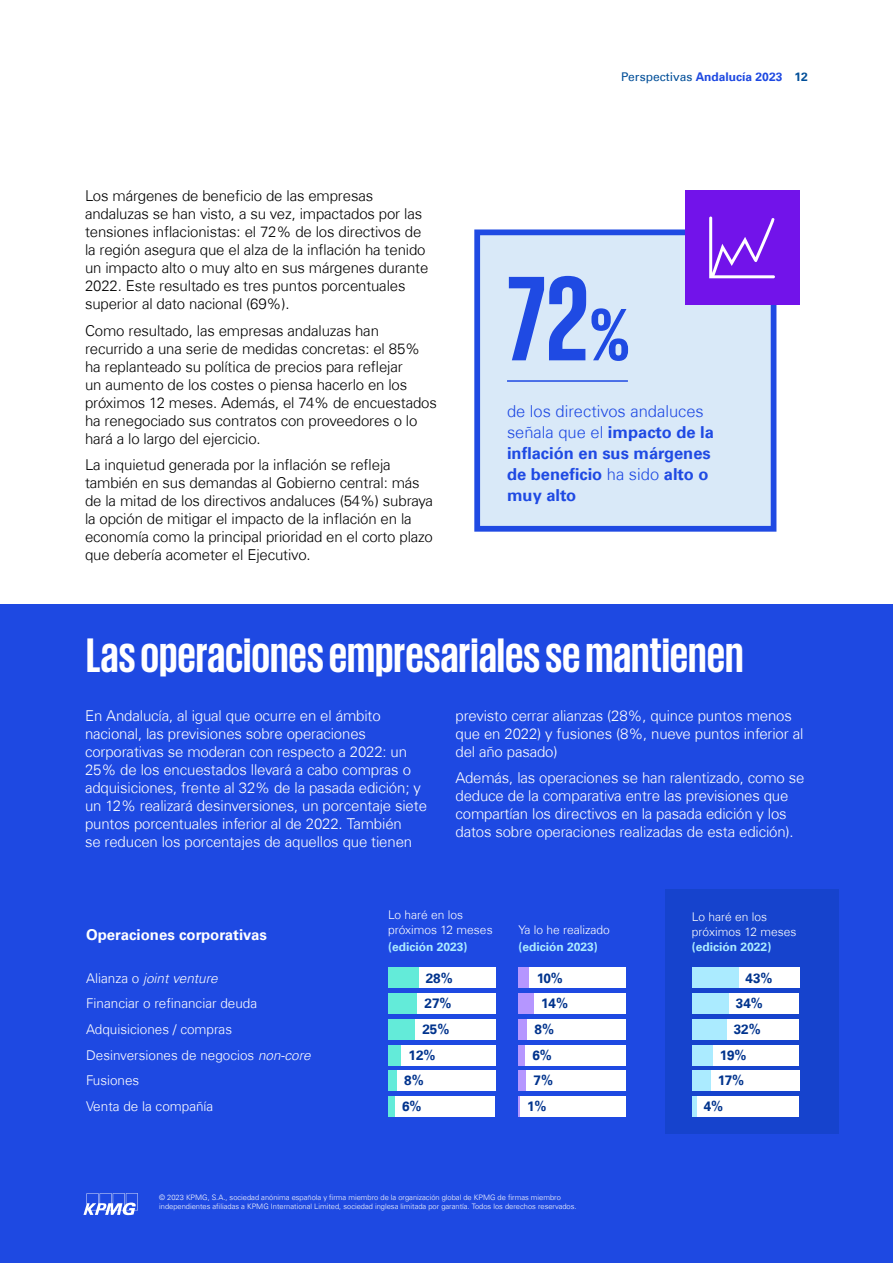
<style>
.page{position:relative;width:893px;height:1263px;background:#fff}
.page>*{position:absolute;margin:0;border:0;box-sizing:border-box;transform-origin:0 0}
.t1{font:700 123px "KPMG";color:#1f4ae3}
.t2{font:700 49.5px "KPMG";color:#fff}
.t3{font:700 16.5px/21px "Universfor KPMG";color:#1f4ae3}
.t4{font:300 15px/18px "Universfor KPMG";letter-spacing:-.01em;color:#000}
.t5{font:300 15px/18px "Universfor KPMG";letter-spacing:-.01em;color:#fff}
.t6{font:700 15px "Universfor KPMG";color:#fff}
.t7{font:300 13.5px/25.8px "Universfor KPMG";color:#fff}
.t8{font:700 13.5px "Universfor KPMG";color:#00338d}
.t9{font:italic 300 13.5px "Universfor KPMG";color:#fff}
.t10{font:300 12px/15px "Universfor KPMG";color:#fff}
.t11{font:700 12px "Universfor KPMG";color:#abebff}
.t12{font:700 12px "Universfor KPMG";color:#1e49e2}
.t13{font:300 7.5px/9px "Universfor KPMG";color:#fff}
.s1{font-weight:400;color:#004e98}
.s2{color:#004e98}
.s3{font-size:75.75px}
.s4{font-weight:300}
.s5{font-style:normal}
.s6{font-style:italic}
</style>
<div class="page">
<div style="left:0;top:604px;width:893px;height:659px;background:#1e49e2"></div>
<div style="left:665px;top:889px;width:173px;height:244px;background:#1643cd"></div>
<svg style="left:83px;top:1193px;width:55px;height:22px"></svg>
<div style="left:474px;top:229px;width:302px;height:303px;background:#d9e9f8;border:6px solid #1f4ae3"></div>
<div style="left:685px;top:190px;width:114px;height:114px;background:#7213ea"></div>
<hr style="left:507px;top:380px;width:121px;height:2px;background:#1f4ae3">
<svg style="left:709px;top:217px;width:66px;height:61px"></svg>
<div style="left:417px;top:993px;width:78px;height:20px;background:#fff"></div>
<div style="left:397px;top:1070px;width:98px;height:21px;background:#fff"></div>
<div style="left:415px;top:1019px;width:80px;height:20px;background:#fff"></div>
<div style="left:395px;top:1096px;width:100px;height:20px;background:#fff"></div>
<div style="left:401px;top:1045px;width:94px;height:20px;background:#fff"></div>
<div style="left:418px;top:968px;width:77px;height:20px;background:#fff"></div>
<div style="left:388px;top:993px;width:29px;height:20px;background:#63ebd9"></div>
<div style="left:388px;top:1070px;width:9px;height:21px;background:#63ebd9"></div>
<div style="left:388px;top:1019px;width:27px;height:20px;background:#63ebd9"></div>
<div style="left:388px;top:1096px;width:7px;height:20px;background:#63ebd9"></div>
<div style="left:388px;top:1045px;width:13px;height:20px;background:#63ebd9"></div>
<div style="left:388px;top:968px;width:30px;height:20px;background:#63ebd9"></div>
<div style="left:533px;top:993px;width:93px;height:20px;background:#fff"></div>
<div style="left:526px;top:1070px;width:100px;height:21px;background:#fff"></div>
<div style="left:527px;top:1019px;width:99px;height:20px;background:#fff"></div>
<div style="left:520px;top:1096px;width:106px;height:20px;background:#fff"></div>
<div style="left:525px;top:1045px;width:101px;height:20px;background:#fff"></div>
<div style="left:529px;top:968px;width:97px;height:20px;background:#fff"></div>
<div style="left:518px;top:993px;width:15px;height:20px;background:#b596ff"></div>
<div style="left:518px;top:1070px;width:8px;height:21px;background:#b596ff"></div>
<div style="left:518px;top:1019px;width:9px;height:20px;background:#b596ff"></div>
<hr style="left:518px;top:1096px;width:2px;height:20px;background:#b596ff">
<div style="left:518px;top:1045px;width:7px;height:20px;background:#b596ff"></div>
<div style="left:518px;top:968px;width:11px;height:20px;background:#b596ff"></div>
<div style="left:728px;top:993px;width:71px;height:20px;background:#fff"></div>
<div style="left:710px;top:1070px;width:89px;height:21px;background:#fff"></div>
<div style="left:726px;top:1019px;width:73px;height:20px;background:#fff"></div>
<div style="left:696px;top:1096px;width:103px;height:20px;background:#fff"></div>
<div style="left:712px;top:1045px;width:87px;height:20px;background:#fff"></div>
<div style="left:738px;top:968px;width:61px;height:20px;background:#fff"></div>
<div style="left:692px;top:993px;width:36px;height:20px;background:#abebff"></div>
<div style="left:692px;top:1070px;width:18px;height:21px;background:#abebff"></div>
<div style="left:692px;top:1019px;width:34px;height:20px;background:#abebff"></div>
<hr style="left:692px;top:1096px;width:4px;height:20px;background:#abebff">
<div style="left:692px;top:1045px;width:20px;height:20px;background:#abebff"></div>
<div style="left:692px;top:968px;width:46px;height:20px;background:#abebff"></div>
<p class="t4" style="left:85px;top:187px;width:345px">Los márgenes de beneficio de las empresas andaluzas se han visto, a su vez, impactados por las tensiones inflacionistas: el 72% de los directivos de la región asegura que el alza de la inflación ha tenido un impacto alto o muy alto en sus márgenes durante 2022. Este resultado es tres puntos porcentuales superior al dato nacional (69%).</p>
<p class="t4" style="left:85px;top:321px;width:353px">Como resultado, las empresas andaluzas han recurrido a una serie de medidas concretas: el 85% ha replanteado su política de precios para reflejar<br>un aumento de los costes o piensa hacerlo en los próximos 12 meses. Además, el 74% de encuestados ha renegociado sus contratos con proveedores o lo hará a lo largo del ejercicio.</p>
<p class="t4" style="left:85px;top:456px;width:350px">La inquietud generada por la inflación se refleja también en sus demandas al Gobierno central: más de la mitad de los directivos andaluces (54%) subraya la opción de mitigar el impacto de la inflación en la economía como la principal prioridad en el corto plazo que debería acometer el Ejecutivo.</p>
<p class="t12" style="left:621px;top:70px;width:188px"><span class="s1">Perspectivas</span> Andalucía 2023 <span class="s2">12</span></p>
<h1 class="t1" style="left:507px;top:257px;width:125px">72<span class="s3">%</span></h1>
<p class="t3" style="left:507px;top:401px;width:208px"><span class="s4">de los directivos andaluces señala que el</span> impacto de la inflación en sus márgenes de beneficio <span class="s4">ha sido</span> alto o muy alto</p>
<h2 class="t2" style="left:86px;top:630px;width:659px">Las operaciones empresariales se mantienen</h2>
<p class="t5" style="left:85px;top:707px;width:343px">En Andalucía, al igual que ocurre en el ámbito nacional, las previsiones sobre operaciones corporativas se moderan con respecto a 2022: un 25% de los encuestados llevará a cabo compras o adquisiciones, frente al 32% de la pasada edición; y un 12% realizará desinversiones, un porcentaje siete puntos porcentuales inferior al de 2022. También<br>se reducen los porcentajes de aquellos que tienen</p>
<p class="t5" style="left:455px;top:707px;width:349px">previsto cerrar alianzas (28%, quince puntos menos que en 2022) y fusiones (8%, nueve puntos inferior al del año pasado)</p>
<p class="t5" style="left:455px;top:769px;width:350px">Además, las operaciones se han ralentizado, como se deduce de la comparativa entre las previsiones que compartían los directivos en la pasada edición y los datos sobre operaciones realizadas de esta edición).</p>
<p class="t6" style="left:86px;top:925px;width:182px">Operaciones corporativas</p>
<p class="t10" style="left:388px;top:907px;width:106px">Lo haré en los próximos 12 meses</p>
<p class="t11" style="left:388px;top:939px;width:81px">(edición 2023)</p>
<p class="t10" style="left:518px;top:922px;width:93px">Ya lo he realizado</p>
<p class="t11" style="left:518px;top:939px;width:81px">(edición 2023)</p>
<p class="t10" style="left:692px;top:909px;width:106px">Lo haré en los próximos 12 meses</p>
<p class="t11" style="left:692px;top:939px;width:81px">(edición 2022)</p>
<p class="t9" style="left:86px;top:970px;width:133px"><span class="s5">Alianza o</span> joint venture</p>
<p class="t8" style="left:426px;top:970px;width:29px">28%</p>
<p class="t8" style="left:537px;top:970px;width:28px">10%</p>
<p class="t8" style="left:746px;top:970px;width:29px">43%</p>
<p class="t7" style="left:86px;top:991px;width:226px">Financiar o refinanciar deuda<br>Adquisiciones / compras<br>Desinversiones de negocios <span class="s6">non-core</span></p>
<p class="t8" style="left:425px;top:995px;width:29px">27%</p>
<p class="t8" style="left:541px;top:995px;width:29px">14%</p>
<p class="t8" style="left:422px;top:1021px;width:29px">25%</p>
<p class="t8" style="left:535px;top:1021px;width:21px">8%</p>
<p class="t8" style="left:408px;top:1047px;width:29px">12%</p>
<p class="t8" style="left:532px;top:1047px;width:21px">6%</p>
<p class="t8" style="left:736px;top:995px;width:29px">34%</p>
<p class="t8" style="left:734px;top:1021px;width:29px">32%</p>
<p class="t8" style="left:720px;top:1047px;width:28px">19%</p>
<p class="t7" style="left:86px;top:1068px;width:129px">Fusiones<br>Venta de la compañía</p>
<p class="t8" style="left:404px;top:1073px;width:21px">8%</p>
<p class="t8" style="left:402px;top:1098px;width:21px">6%</p>
<p class="t8" style="left:533px;top:1073px;width:21px">7%</p>
<p class="t8" style="left:527px;top:1098px;width:21px">1%</p>
<p class="t8" style="left:718px;top:1073px;width:28px">17%</p>
<p class="t8" style="left:704px;top:1098px;width:21px">4%</p>
<p class="t13" style="left:159px;top:1193px;width:419px">© 2023 KPMG, S.A., sociedad anónima española y firma miembro de la organización global de KPMG de firmas miembro independientes afiliadas a KPMG International Limited, sociedad inglesa limitada por garantía. Todos los derechos reservados.</p>
</div>
